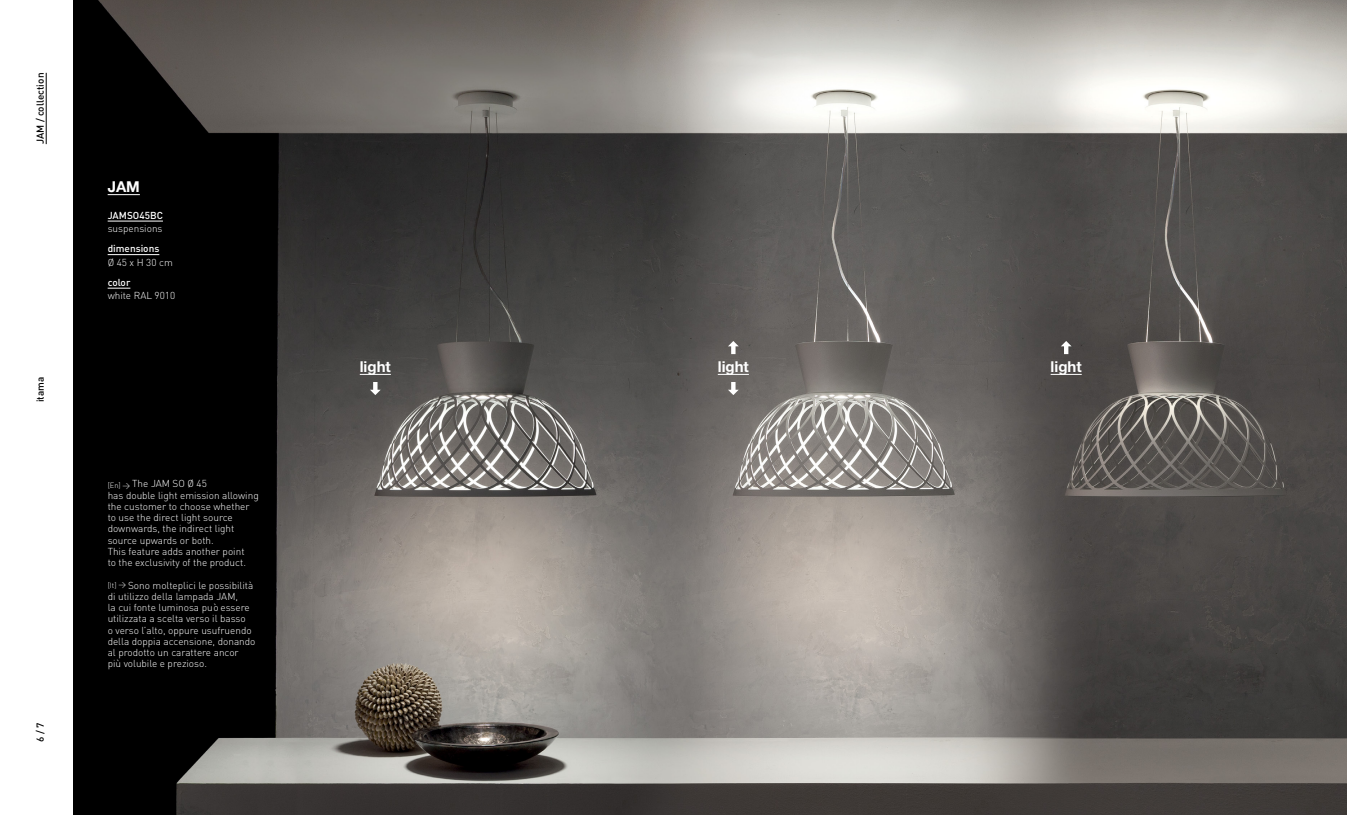
<style>
.page{position:relative;width:1347px;height:815px;background:#fff}
.page>*{position:absolute;margin:0;border:0;box-sizing:border-box;transform-origin:0 0}
.t1{font:700 15px "Helvetica Neue LT Std";color:#fff}
.t2{font:300 10px/11.2px "DIN";color:#fff}
.t3{font:500 10px "DIN";color:#fff}
.t4{font:500 10px "DIN";color:#000}
.s1{font-size:7.5px}
</style>
<div class="page">
<img style="left:73px;top:0;width:1273px;height:815px">
<hr style="left:108px;top:221px;width:55px;height:1px;background:#fff">
<hr style="left:108px;top:254px;width:51px;height:1px;background:#fff">
<svg style="left:108px;top:288px;width:22px;height:1px"></svg>
<hr style="left:108px;top:194px;width:32px;height:1px;background:#fff">
<hr style="left:360px;top:374px;width:31px;height:1px;background:#fff">
<hr style="left:718px;top:374px;width:31px;height:1px;background:#fff">
<hr style="left:1050px;top:374px;width:31px;height:1px;background:#fff">
<svg style="left:370px;top:382px;width:11px;height:13px"></svg>
<svg style="left:728px;top:382px;width:10px;height:13px"></svg>
<svg style="left:728px;top:341px;width:10px;height:13px"></svg>
<svg style="left:1060px;top:341px;width:11px;height:13px"></svg>
<hr style="left:46px;top:73px;width:1px;height:71px;background:#000">
<p class="t4" style="left:34px;top:144px;width:73px;rotate:-90deg">JAM / collection</p>
<p class="t4" style="left:34px;top:402px;width:27px;rotate:-90deg">itama</p>
<p class="t4" style="left:34px;top:742px;width:21px;rotate:-90deg">6 / 7</p>
<h1 class="t1" style="left:108px;top:178px;width:34px">JAM</h1>
<p class="t3" style="left:108px;top:209px;width:57px">JAMSO45BC</p>
<p class="t2" style="left:108px;top:223px;width:56px">suspensions</p>
<p class="t3" style="left:108px;top:242px;width:53px">dimensions</p>
<p class="t2" style="left:108px;top:256px;width:67px">Ø 45 x H 30 cm</p>
<p class="t3" style="left:108px;top:276px;width:24px">color</p>
<p class="t2" style="left:108px;top:290px;width:69px">white RAL 9010</p>
<p class="t2" style="left:108px;top:478px;width:153px"><span class="s1">[En] &gt;</span> The JAM SO Ø 45<br>has double light emission allowing the customer to choose whether to use the direct light source downwards, the indirect light source upwards or both.<br>This feature adds another point<br>to the exclusivity of the product.</p>
<p class="t2" style="left:108px;top:579px;width:149px"><span class="s1">[It] &gt;</span> Sono molteplici le possibilità di utilizzo della lampada JAM,<br>la cui fonte luminosa può essere utilizzata a scelta verso il basso<br>o verso l’alto, oppure usufruendo della doppia accensione, donando al prodotto un carattere ancor<br>più volubile e prezioso.</p>
<h1 class="t1" style="left:360px;top:357px;width:33px">light</h1>
<h1 class="t1" style="left:718px;top:357px;width:33px">light</h1>
<h1 class="t1" style="left:1050px;top:357px;width:33px">light</h1>
</div>
